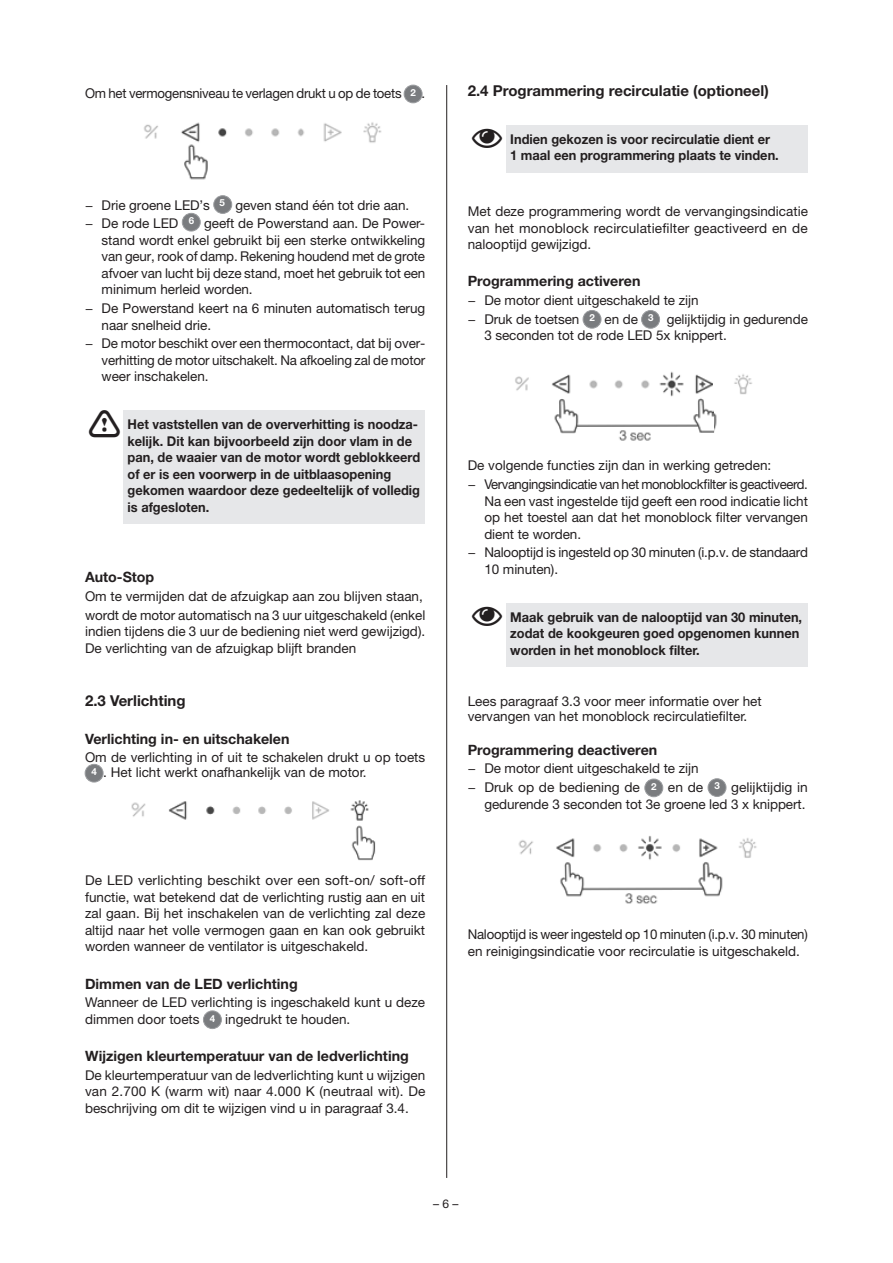
<style>
.page{position:relative;width:893px;height:1263px;background:#fff}
.page>*{position:absolute;margin:0;border:0;box-sizing:border-box;transform-origin:0 0}
.t1{font:700 15px "Helvetica Neue LT Std";color:#231f20}
.t2{font:700 14.25px "Helvetica Neue LTW1 G";color:#231f20}
.t3{font:13.5px/16.5px "Helvetica Neue LT Std";letter-spacing:-.005em;color:#231f20}
.t4{font:700 13.5px/16.5px "Helvetica Neue LT Std";color:#231f20;scale:.95 1}
.t5{font:13.5px/18.6px "Helvetica Neue LT Std";letter-spacing:-.03em;color:#231f20}
.t6{font:12px "Helvetica Neue LT Std";color:#231f20}
</style>
<div class="page">
<hr style="left:446px;top:85px;width:1px;height:1093px;background:#231f20">
<div style="left:123px;top:411px;width:302px;height:113px;background:#e6e7e9"></div>
<div style="left:404px;top:85px;width:18px;height:18px;background:#7a7c7f;border-radius:50%"></div>
<div style="left:404px;top:85px;width:18px;height:18px;border:1px solid #999b9e;border-radius:50%"></div>
<img style="left:144px;top:122px;width:238px;height:58px">
<div style="left:214px;top:196px;width:18px;height:17px;background:#7a7c7f;border-radius:50%"></div>
<div style="left:214px;top:196px;width:18px;height:17px;border:1px solid #999b9e;border-radius:50%"></div>
<div style="left:182px;top:213px;width:18px;height:18px;background:#7a7c7f;border-radius:50%"></div>
<div style="left:182px;top:213px;width:18px;height:18px;border:1px solid #999b9e;border-radius:50%"></div>
<div style="left:85px;top:764px;width:18px;height:18px;background:#7a7c7f;border-radius:50%"></div>
<div style="left:85px;top:764px;width:18px;height:18px;border:1px solid #999b9e;border-radius:50%"></div>
<img style="left:131px;top:800px;width:245px;height:61px">
<div style="left:203px;top:1011px;width:18px;height:17px;background:#7a7c7f;border-radius:50%"></div>
<div style="left:203px;top:1011px;width:18px;height:18px;border:1px solid #999b9e;border-radius:50%"></div>
<div style="left:506px;top:125px;width:302px;height:47px;background:#e6e7e9"></div>
<div style="left:506px;top:603px;width:302px;height:64px;background:#e6e7e9"></div>
<div style="left:583px;top:310px;width:18px;height:18px;background:#7a7c7f;border-radius:50%"></div>
<div style="left:583px;top:310px;width:18px;height:18px;border:1px solid #999b9e;border-radius:50%"></div>
<div style="left:642px;top:311px;width:18px;height:17px;background:#7a7c7f;border-radius:50%"></div>
<div style="left:641px;top:310px;width:19px;height:18px;border:1px solid #999b9e;border-radius:50%"></div>
<img style="left:515px;top:371px;width:237px;height:70px">
<div style="left:645px;top:779px;width:18px;height:18px;background:#7a7c7f;border-radius:50%"></div>
<div style="left:645px;top:779px;width:18px;height:18px;border:1px solid #999b9e;border-radius:50%"></div>
<div style="left:708px;top:779px;width:18px;height:17px;background:#7a7c7f;border-radius:50%"></div>
<div style="left:708px;top:779px;width:18px;height:17px;border:1px solid #999b9e;border-radius:50%"></div>
<img style="left:518px;top:836px;width:239px;height:68px">
<p class="t3" style="left:85px;top:85px;width:342px">Om het vermogensniveau te verlagen drukt u op de toets <sup>2</sup> .</p>
<p class="t3" style="left:85px;top:195px;width:342px;line-height:18.6px">− Drie groene LED’s <sup>5</sup> geven stand één tot drie aan.<br>− De rode LED <sup>6</sup> geeft de Powerstand aan. De Power-</p>
<p class="t3" style="left:102px;top:232px;width:325px;text-align:justify">stand wordt enkel gebruikt bij een sterke ontwikkeling van geur, rook of damp. Rekening houdend met de grote afvoer van lucht bij deze stand, moet het gebruik tot een minimum herleid worden.</p>
<p class="t3" style="left:102px;top:300px;width:325px;text-indent:-17px">− De Powerstand keert na 6 minuten automatisch terug naar snelheid drie.</p>
<p class="t3" style="left:102px;top:335px;width:325px;text-align:justify;text-indent:-17px">− De motor beschikt over een thermocontact, dat bij over&shy;verhitting de motor uitschakelt. Na afkoeling zal de motor weer inschakelen.</p>
<p class="t4" style="left:128px;top:416px;width:309px">Het vaststellen van de oververhitting is noodza&shy;kelijk. Dit kan bijvoorbeeld zijn door vlam in de pan, de waaier van de motor wordt geblokkeerd of er is een voorwerp in de uitblaasopening gekomen waardoor deze gedeeltelijk of volledig is afgesloten.</p>
<p class="t2" style="left:85px;top:568px;width:71px">Auto-Stop</p>
<p class="t3" style="left:85px;top:587px;width:342px;line-height:18.6px">Om te vermijden dat de afzuigkap aan zou blijven staan, wordt de motor automatisch na 3 uur uitgeschakeld (enkel</p>
<p class="t3" style="left:85px;top:623px;width:342px">indien tijdens die 3 uur de bediening niet werd gewijzigd).<br>De verlichting van de afzuigkap blijft branden</p>
<p class="t1" style="left:85px;top:692px;width:102px">2.3 Verlichting</p>
<p class="t2" style="left:85px;top:730px;width:206px">Verlichting in- en uitschakelen</p>
<p class="t3" style="left:92px;top:750px;width:335px;line-height:15px;text-indent:-6px">Om de verlichting in of uit te schakelen drukt u op toets<br><sup>4</sup> . Het licht werkt onafhankelijk van de motor.</p>
<p class="t3" style="left:85px;top:872px;width:342px;text-align:justify">De LED verlichting beschikt over een soft-on/ soft-off functie, wat betekend dat de verlichting rustig aan en uit zal gaan. Bij het inschakelen van de verlichting zal deze altijd naar het volle vermogen gaan en kan ook gebruikt worden wanneer de ventilator is uitgeschakeld.</p>
<p class="t2" style="left:85px;top:975px;width:214px">Dimmen van de LED verlichting</p>
<p class="t3" style="left:85px;top:994px;width:342px">Wanneer de LED verlichting is ingeschakeld kunt u deze dimmen door toets <sup>4</sup> ingedrukt te houden.</p>
<p class="t2" style="left:85px;top:1047px;width:325px">Wijzigen kleurtemperatuur van de ledverlichting</p>
<p class="t3" style="left:85px;top:1066px;width:342px;text-align:justify">De kleurtemperatuur van de ledverlichting kunt u wijzigen van 2.700 K (warm wit) naar 4.000 K (neutraal wit). De beschrijving om dit te wijzigen vind u in paragraaf 3.4.</p>
<p class="t1" style="left:468px;top:81px;width:303px">2.4 Programmering recirculatie (optioneel)</p>
<p class="t4" style="left:510px;top:130px;width:284px">Indien gekozen is voor recirculatie dient er<br>1 maal een programmering plaats te vinden.</p>
<p class="t3" style="left:468px;top:203px;width:342px;text-align:justify">Met deze programmering wordt de vervangingsindicatie van het monoblock recirculatiefilter geactiveerd en de nalooptijd gewijzigd.</p>
<p class="t2" style="left:468px;top:272px;width:174px">Programmering activeren</p>
<p class="t3" style="left:468px;top:291px;width:342px;line-height:18.6px">− De motor dient uitgeschakeld te zijn<br>− Druk de toetsen <sup>2</sup> en de <sup>3</sup> gelijktijdig in gedurende</p>
<p class="t3" style="left:484px;top:327px;width:244px">3 seconden tot de rode LED 5x knippert.</p>
<p class="t5" style="left:468px;top:456px;width:342px">De volgende functies zijn dan in werking getreden:<br>− Vervangingsindicatie van het monoblockfilter is geactiveerd.</p>
<p class="t3" style="left:484px;top:492px;width:325px;text-align:justify">Na een vast ingestelde tijd geeft een rood indicatie licht op het toestel aan dat het monoblock filter vervangen dient te worden.</p>
<p class="t3" style="left:484px;top:544px;width:325px;text-indent:-17px">− Nalooptijd is ingesteld op 30 minuten (i.p.v. de standaard<br>10 minuten).</p>
<p class="t4" style="left:510px;top:608px;width:309px">Maak gebruik van de nalooptijd van 30 minuten, zodat de kookgeuren goed opgenomen kunnen worden in het monoblock filter.</p>
<p class="t3" style="left:468px;top:694px;width:296px;line-height:15px">Lees paragraaf 3.3 voor meer informatie over het vervangen van het monoblock recirculatiefilter.</p>
<p class="t2" style="left:468px;top:741px;width:191px">Programmering deactiveren</p>
<p class="t3" style="left:468px;top:759px;width:342px;line-height:18.6px">− De motor dient uitgeschakeld te zijn<br>− Druk op de bediening de <sup>2</sup> en de <sup>3</sup> gelijktijdig in</p>
<p class="t3" style="left:484px;top:795px;width:323px">gedurende 3 seconden tot 3e groene led 3 x knippert.</p>
<p class="t3" style="left:468px;top:926px;width:341px">Nalooptijd is weer ingesteld op 10 minuten (i.p.v. 30 minuten) en reinigingsindicatie voor recirculatie is uitgeschakeld.</p>
<p class="t6" style="left:433px;top:1196px;width:27px">– 6 –</p>
</div>
